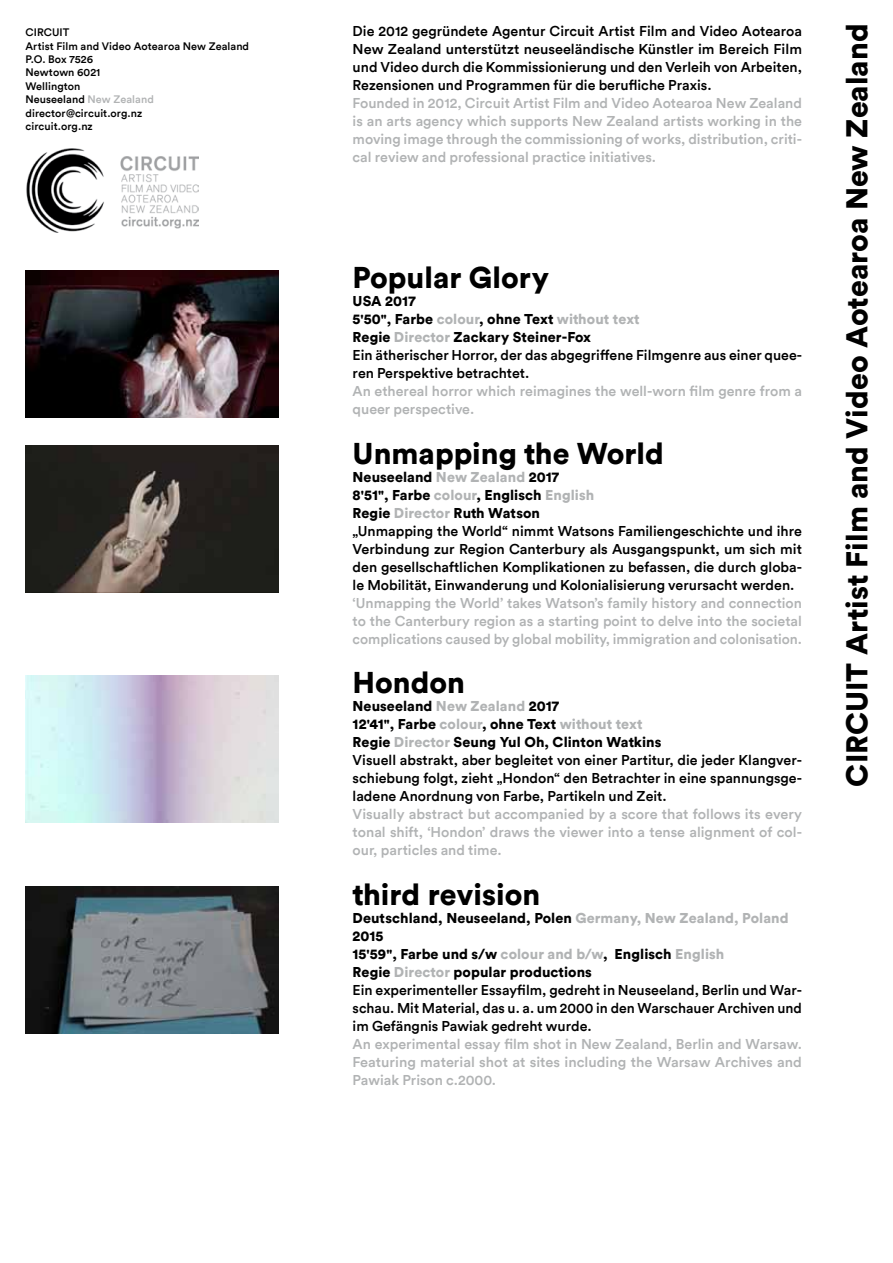
<style>
.page{position:relative;width:893px;height:1263px;background:#fff}
.page>*{position:absolute;margin:0;border:0;box-sizing:border-box;transform-origin:0 0}
.t1{font:900 30px "Circular Pro TT";color:#000}
.t2{font:500 14.25px/18px "Circular Pro TT";color:#000}
.t3{font:500 14.25px/18px "Circular Pro TT";color:#b1b3b4;text-align:justify}
.t4{font:500 10.8px/13.5px "Circular Pro TT";letter-spacing:.005em;color:#000}
.s1{color:#b1b3b4}
.s2{font-weight:900}
.s3{font-weight:900;color:#b1b3b4}
</style>
<div class="page">
<img style="left:26px;top:887px;width:253px;height:147px">
<img style="left:26px;top:446px;width:253px;height:147px">
<img style="left:26px;top:270px;width:253px;height:147px">
<img style="left:26px;top:149px;width:172px;height:84px">
<p class="t4" style="left:26px;top:25px;width:225px">CIRCUIT<br>Artist Film and Video Aotearoa New Zealand<br>P.O. Box 7526<br>Newtown 6021<br>Wellington<br>Neuseeland <span class="s1">New Zealand </span>director@circuit.org.nz<br>circuit.org.nz</p>
<p class="t2" style="left:353px;top:21px;width:451px;text-align:justify">Die 2012 gegründete Agentur Circuit Artist Film and Video Aotearoa New Zealand unterstützt neuseeländische Künstler im Bereich Film und Video durch die Kommissionierung und den Verleih von Arbeiten, Rezensionen und Programmen für die berufliche Praxis.</p>
<p class="t3" style="left:353px;top:93px;width:451px">Founded in 2012, Circuit Artist Film and Video Aotearoa New Zealand is an arts agency which supports New Zealand artists working in the moving image through the commissioning of works, distribution, criti&shy;cal review and professional practice initiatives.</p>
<h1 class="t1" style="left:353px;top:257px;width:198px">Popular Glory</h1>
<p class="t2" style="left:353px;top:291px;width:451px"><span class="s2">USA 2017<br>5'50", Farbe</span> <span class="s3">colour</span><span class="s2">, ohne Text</span> <span class="s3">without text<br></span><span class="s2">Regie</span> <span class="s3">Director</span> <span class="s2">Zackary Steiner-Fox<br></span>Ein ätherischer Horror, der das abgegriffene Filmgenre aus einer quee&shy;ren Perspektive betrachtet.</p>
<p class="t3" style="left:353px;top:381px;width:451px">An ethereal horror which reimagines the well-worn film genre from a queer perspective.</p>
<h1 class="t1" style="left:353px;top:432px;width:313px">Unmapping the World</h1>
<p class="t2" style="left:353px;top:467px;width:451px"><span class="s2">Neuseeland</span> <span class="s3">New Zealand</span> <span class="s2">2017<br>8'51", Farbe</span> <span class="s3">colour</span><span class="s2">, Englisch</span> <span class="s3">English<br></span><span class="s2">Regie</span> <span class="s3">Director</span> <span class="s2">Ruth Watson<br></span>„Unmapping the World“ nimmt Watsons Familiengeschichte und ihre Verbindung zur Region Canterbury als Ausgangspunkt, um sich mit den gesellschaftlichen Komplikationen zu befassen, die durch globa&shy;le Mobilität, Einwanderung und Kolonialisierung verursacht werden.</p>
<p class="t3" style="left:353px;top:593px;width:451px">‘Unmapping the World’ takes Watson’s family history and connection to the Canterbury region as a starting point to delve into the societal complications caused by global mobility, immigration and colonisation.</p>
<h1 class="t1" style="left:353px;top:662px;width:114px">Hondon</h1>
<p class="t2" style="left:353px;top:696px;width:451px"><span class="s2">Neuseeland</span> <span class="s3">New Zealand</span> <span class="s2">2017<br>12'41", Farbe</span> <span class="s3">colour</span><span class="s2">, ohne Text</span> <span class="s3">without text<br></span><span class="s2">Regie</span> <span class="s3">Director</span> <span class="s2">Seung Yul Oh, Clinton Watkins<br></span>Visuell abstrakt, aber begleitet von einer Partitur, die jeder Klangver&shy;schiebung folgt, zieht „Hondon“ den Betrachter in eine spannungsge&shy;ladene Anordnung von Farbe, Partikeln und Zeit.</p>
<p class="t3" style="left:353px;top:804px;width:451px">Visually abstract but accompanied by a score that follows its every tonal shift, ‘Hondon’ draws the viewer into a tense alignment of col&shy;our, particles and time.</p>
<h1 class="t1" style="left:353px;top:873px;width:189px">third revision</h1>
<p class="t2" style="left:353px;top:908px;width:451px"><span class="s2">Deutschland, Neuseeland, Polen</span> <span class="s3">Germany, New Zealand, Poland </span><span class="s2">2015<br>15'59", Farbe und s/w</span> <span class="s3">colour and b/w</span><span class="s2">, Englisch</span> <span class="s3">English<br></span><span class="s2">Regie</span> <span class="s3">Director</span> <span class="s2">popular productions<br></span>Ein experimenteller Essayfilm, gedreht in Neuseeland, Berlin und War&shy;schau. Mit Material, das u. a. um 2000 in den Warschauer Archiven und im Gefängnis Pawiak gedreht wurde.</p>
<p class="t3" style="left:353px;top:1034px;width:451px">An experimental essay film shot in New Zealand, Berlin and Warsaw.<br>Featuring material shot at sites including the Warsaw Archives and Pawiak Prison c.2000.</p>
<h1 class="t1" style="left:836px;top:786px;width:764px;rotate:-90deg">CIRCUIT Artist Film and Video Aotearoa New Zealand</h1>
</div>
